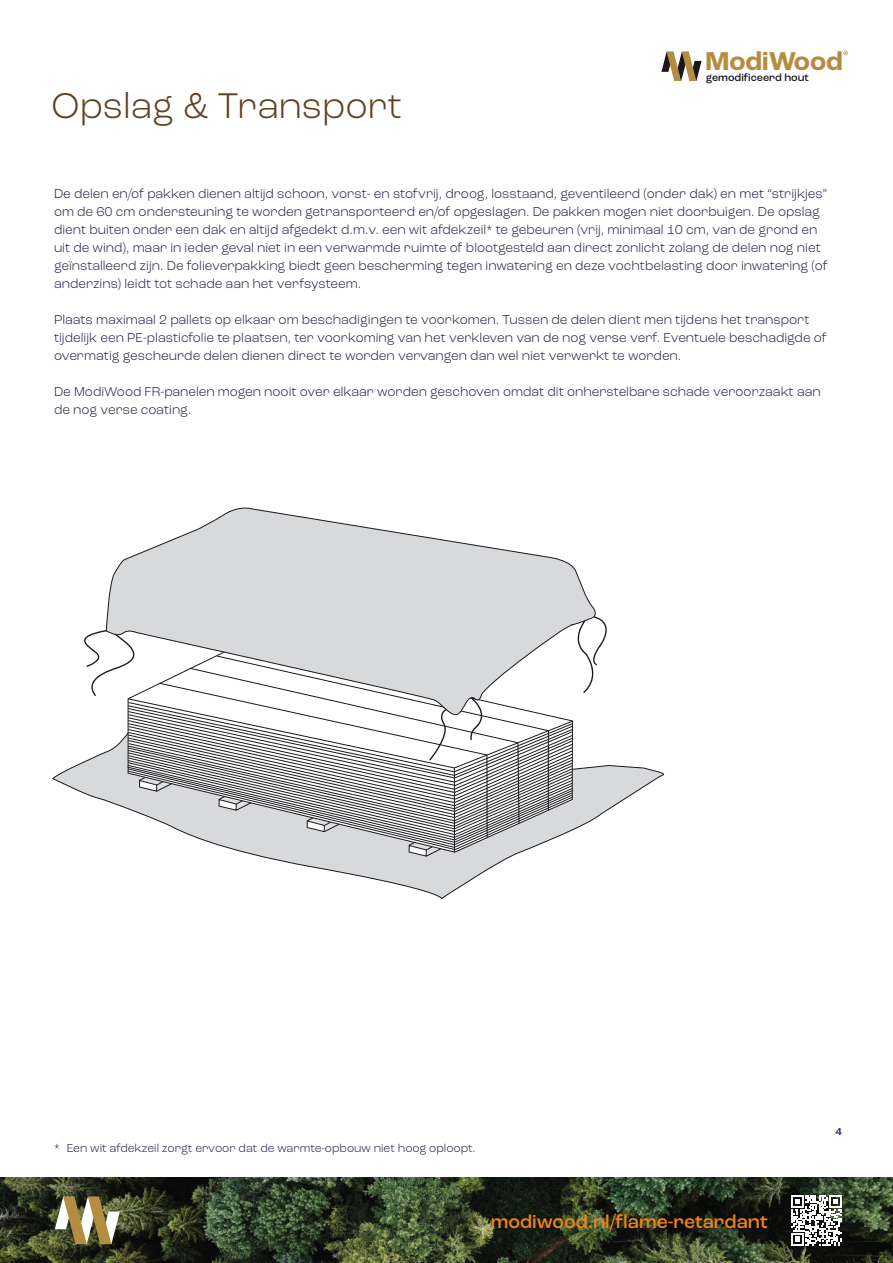
<style>
.page{position:relative;width:893px;height:1263px;background:#fff}
.page>*{position:absolute;margin:0;border:0;box-sizing:border-box;transform-origin:0 0}
.t1{font:300 37.5px "Roc Grotesk";color:#5e411f}
.t2{font:700 27.15px "Roc Grotesk";color:#b58d41}
.t3{font:500 19.5px "Roc Grotesk";color:#f0821a}
.t4{font:300 13.5px/18px "Roc Grotesk";color:#202145}
.t5{font:300 12px "Roc Grotesk";color:#202145}
.t6{font:500 10.8px "Roc Grotesk";color:#1a181c}
.t7{font:500 10.5px "Roc Grotesk";color:#202145}
</style>
<div class="page">
<img style="left:0;top:1178px;width:893px;height:85px">
<svg style="left:791px;top:1195px;width:50px;height:50px"></svg>
<svg style="left:55px;top:1197px;width:65px;height:47px"></svg>
<svg style="left:661px;top:52px;width:41px;height:29px"></svg>
<svg style="left:843px;top:51px;width:5px;height:4px"></svg>
<svg style="left:52px;top:765px;width:613px;height:134px"></svg>
<svg style="left:107px;top:507px;width:489px;height:108px"></svg>
<svg style="left:72px;top:615px;width:545px;height:242px"></svg>
<h1 class="t1" style="left:51px;top:83px;width:353px">Opslag &amp; Transport</h1>
<h2 class="t2" style="left:706px;top:44px;width:139px">ModiWood</h2>
<p class="t6" style="left:706px;top:71px;width:104px">gemodificeerd hout</p>
<p class="t4" style="left:54px;top:184px;width:775px">De delen en/of pakken dienen altijd schoon, vorst- en stofvrij, droog, losstaand, geventileerd (onder dak) en met “strijkjes” om de 60 cm ondersteuning te worden getransporteerd en/of opgeslagen. De pakken mogen niet doorbuigen. De opslag dient buiten onder een dak en altijd afgedekt d.m.v. een wit afdekzeil* te gebeuren (vrij, minimaal 10 cm, van de grond en uit de wind), maar in ieder geval niet in een verwarmde ruimte of blootgesteld aan direct zonlicht zolang de delen nog niet geïnstalleerd zijn. De folieverpakking biedt geen bescherming tegen inwatering en deze vochtbelasting door inwatering (of anderzins) leidt tot schade aan het verfsysteem.</p>
<p class="t4" style="left:54px;top:310px;width:774px">Plaats maximaal 2 pallets op elkaar om beschadigingen te voorkomen. Tussen de delen dient men tijdens het transport tijdelijk een PE-plasticfolie te plaatsen, ter voorkoming van het verkleven van de nog verse verf. Eventuele beschadigde of overmatig gescheurde delen dienen direct te worden vervangen dan wel niet verwerkt te worden.</p>
<p class="t4" style="left:54px;top:382px;width:768px">De ModiWood FR-panelen mogen nooit over elkaar worden geschoven omdat dit onherstelbare schade veroorzaakt aan de nog verse coating.</p>
<p class="t5" style="left:54px;top:1141px;width:423px">* Een wit afdekzeil zorgt ervoor dat de warmte-opbouw niet hoog oploopt.</p>
<h3 class="t3" style="left:491px;top:1209px;width:279px">modiwood.nl/flame-retardant</h3>
<p class="t7" style="left:836px;top:1125px;width:8px">4</p>
</div>
